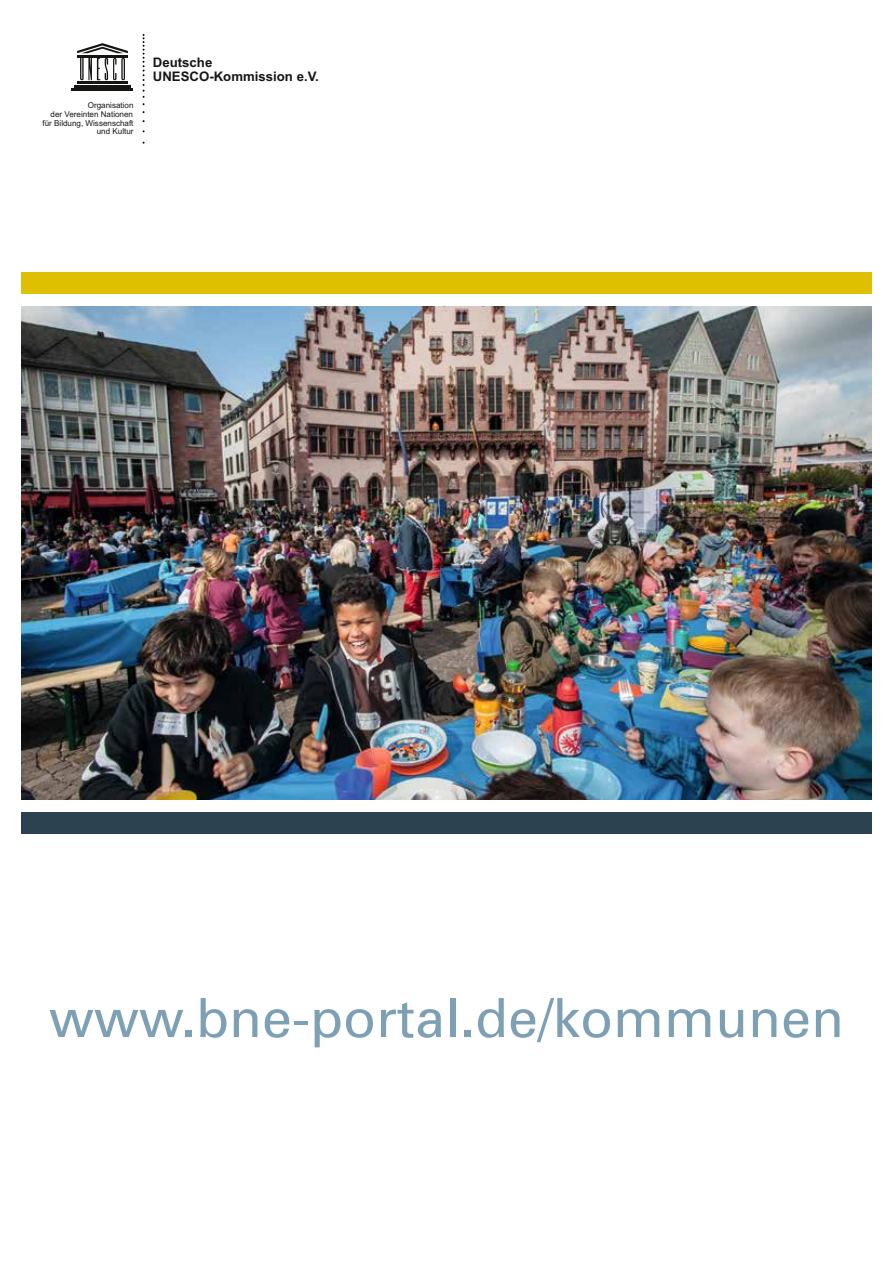
<style>
.page{position:relative;width:893px;height:1263px;background:#fff}
.page>*{position:absolute;margin:0;border:0;box-sizing:border-box;transform-origin:0 0}
.t1{font:54px "Univers";color:#7ea0b5}
.t2{font:700 13.2px/14.4px "Arial";color:#161615}
.t3{font:8.1px/8.9px "Arial";color:#161615;text-align:right}
</style>
<div class="page">
<div style="left:21px;top:272px;width:851px;height:21px;background:#dfc000"></div>
<img style="left:21px;top:306px;width:851px;height:493px">
<div style="left:21px;top:812px;width:851px;height:21px;background:#2d4251"></div>
<hr style="left:77px;top:81px;width:51px;height:3px;background:#151514">
<hr style="left:74px;top:85px;width:57px;height:2px;background:#151514">
<hr style="left:72px;top:89px;width:61px;height:2px;background:#151514">
<svg style="left:77px;top:43px;width:51px;height:37px"></svg>
<svg style="left:143px;top:34px;width:2px;height:71px"></svg>
<p class="t3" style="left:43px;top:101px;width:93px">Organisation<br>der Vereinten Nationen für Bildung, Wissenschaft und Kultur</p>
<h2 class="t2" style="left:153px;top:55px;width:168px">Deutsche<br>UNESCO-Kommission e.V.</h2>
<h1 class="t1" style="left:49px;top:986px;width:796px">www.bne-portal.de/kommunen</h1>
</div>
